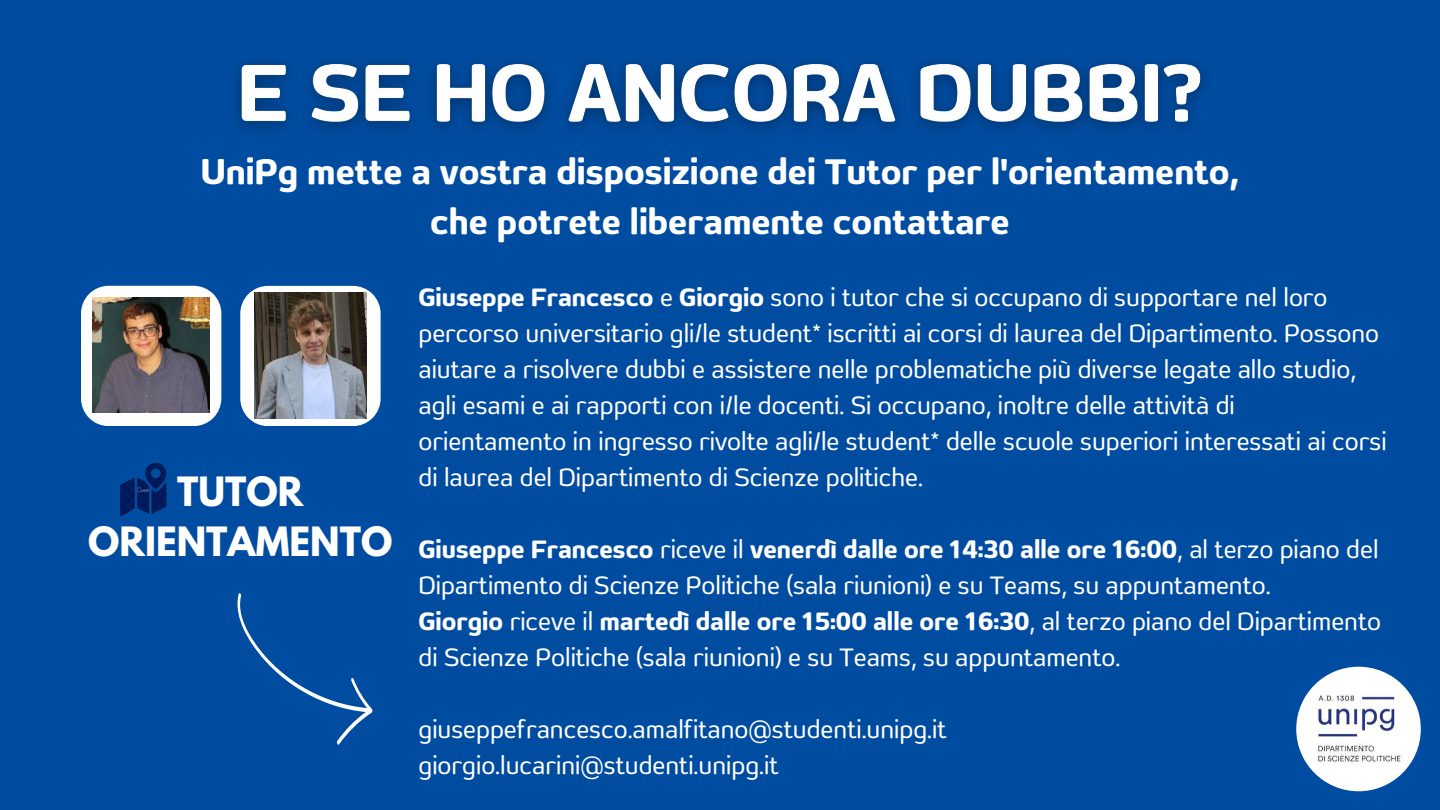
<style>
.page{position:relative;width:1440px;height:810px;background:#004ca0}
.page>*{position:absolute;margin:0;border:0;box-sizing:border-box;transform-origin:0 0}
.t1{font:39.2px/50.2px "Dumondi Bo";color:#fff;text-align:center}
.t2{font:700 35.8px/49.8px "League Spartan";color:#fff;text-align:center}
.t3{font:27.7px/36px "Dumondi Re";color:#fff}
.t4{font:27.7px "Dumondi Bo";color:#fff}
.s1{font-family:"Dumondi Bo"}
.s2{font-family:"Dumondi Re"}
</style>
<div class="page">
<svg style="left:81px;top:286px;width:140px;height:140px;background:#e1e9f1"></svg>
<svg style="left:240px;top:286px;width:141px;height:140px;background:#d8e2ed"></svg>
<img style="left:120px;top:463px;width:47px;height:53px">
<svg style="left:237px;top:593px;width:136px;height:152px"></svg>
<img style="left:1296px;top:667px;width:125px;height:124px;border-radius:50%">
<img style="left:92px;top:298px;width:118px;height:115px">
<img style="left:254px;top:293px;width:113px;height:126px">
<img style="left:236px;top:62px;width:969px;height:69px">
<h1 class="t1" style="left:201px;top:145px;width:1040px">UniPg mette a vostra disposizione dei Tutor per l'orientamento, che potrete liberamente contattare</h1>
<p class="t2" style="left:88px;top:471px;width:306px">TUTOR<br>ORIENTAMENTO</p>
<p class="t3" style="left:418px;top:279px;width:970px"><span class="s1">Giuseppe Francesco</span> e <span class="s1">Giorgio</span> sono i tutor che si occupano di supportare nel loro percorso universitario gli/le student* iscritti ai corsi di laurea del Dipartimento. Possono aiutare a risolvere dubbi e assistere nelle problematiche più diverse legate allo studio, agli esami e ai rapporti con i/le docenti. Si occupano, inoltre delle attività di orientamento in ingresso rivolte agli/le student* delle scuole superiori interessati ai corsi di laurea del Dipartimento di Scienze politiche.</p>
<p class="t4" style="left:418px;top:533px;width:962px">Giuseppe Francesco <span class="s2">riceve il</span> venerdì dalle ore 14:30 alle ore 16:00<span class="s2">, al terzo piano del</span></p>
<p class="t3" style="left:418px;top:567px;width:854px">Dipartimento di Scienze Politiche (sala riunioni) e su Teams, su appuntamento.</p>
<p class="t4" style="left:418px;top:605px;width:964px">Giorgio <span class="s2">riceve il</span> martedì dalle ore 15:00 alle ore 16:30<span class="s2">, al terzo piano del Dipartimento</span></p>
<p class="t3" style="left:418px;top:639px;width:703px">di Scienze Politiche (sala riunioni) e su Teams, su appuntamento.</p>
<p class="t3" style="left:418px;top:711px;width:530px">giuseppefrancesco.amalfitano@studenti.unipg.it giorgio.lucarini@studenti.unipg.it</p>
</div>
